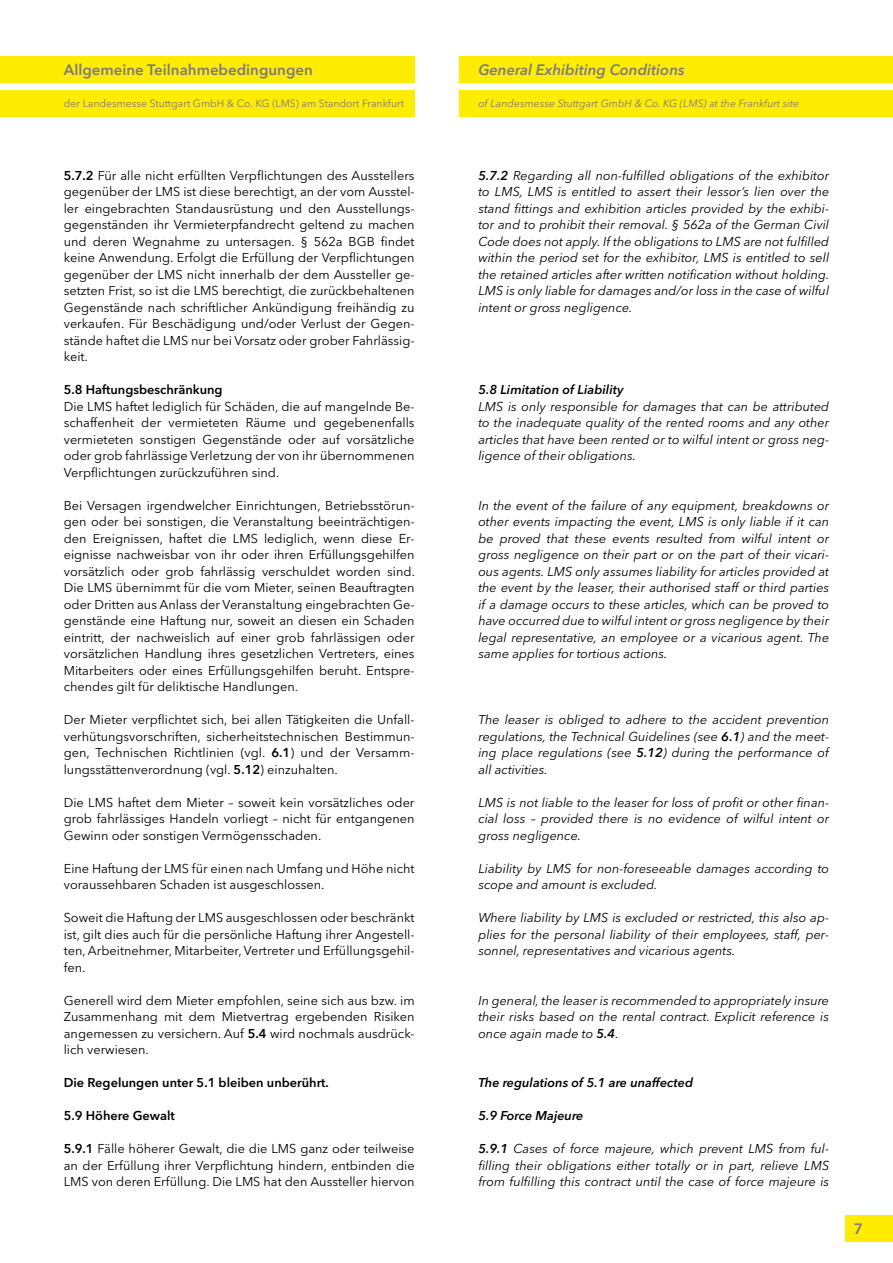
<style>
.page{position:relative;width:893px;height:1263px;background:#fff}
.page>*{position:absolute;margin:0;border:0;box-sizing:border-box;transform-origin:0 0}
.t1{font:600 15px "Avenir Next LT Pro";color:#7c7b7b}
.t2{font:italic 600 15px "Avenir Next LT Pro";color:#7c7b7b}
.t3{font:12.75px/16.5px "Avenir Next LT Pro";color:#000;text-align:justify}
.t4{font:italic 12.75px/16.5px "Avenir Next LT Pro";color:#000;text-align:justify}
.t5{font:600 12.75px "Avenir Next LT Pro";color:#000}
.t6{font:italic 600 12.75px "Avenir Next LT Pro";color:#000}
.t7{font:10.5px "Avenir Next LT Pro";color:#7c7b7b}
.t8{font:italic 10.5px "Avenir Next LT Pro";color:#7c7b7b}
.s1{font-weight:600}
</style>
<div class="page">
<div style="left:0;top:56px;width:415px;height:27px;background:#ffec03"></div>
<div style="left:459px;top:56px;width:434px;height:27px;background:#ffec03"></div>
<div style="left:0;top:90px;width:415px;height:27px;background:#ffec03"></div>
<div style="left:459px;top:90px;width:434px;height:27px;background:#ffec03"></div>
<div style="left:845px;top:1215px;width:48px;height:27px;background:#ffec03"></div>
<p class="t1" style="left:64px;top:61px;width:251px">Allgemeine Teilnahmebedingungen</p>
<p class="t7" style="left:64px;top:97px;width:342px">der Landesmesse Stuttgart GmbH &amp; Co. KG (LMS) am Standort Frankfurt</p>
<p class="t3" style="left:64px;top:167px;width:352px"><span class="s1">5.7.2</span> Für alle nicht erfüllten Verpflichtungen des Ausstellers gegenüber der LMS ist diese berechtigt, an der vom Ausstel&shy;ler eingebrachten Standausrüstung und den Ausstellungs&shy;gegenständen ihr Vermieterpfandrecht geltend zu machen und deren Wegnahme zu untersagen. § 562a BGB findet keine Anwendung. Erfolgt die Erfüllung der Verpflichtungen gegenüber der LMS nicht innerhalb der dem Aussteller ge&shy;setzten Frist, so ist die LMS berechtigt, die zurückbehaltenen Gegenstände nach schriftlicher Ankündigung freihändig zu verkaufen. Für Beschädigung und/oder Verlust der Gegen&shy;stände haftet die LMS nur bei Vorsatz oder grober Fahrlässig&shy;keit.</p>
<p class="t5" style="left:64px;top:382px;width:160px">5.8 Haftungsbeschränkung</p>
<p class="t3" style="left:64px;top:398px;width:352px">Die LMS haftet lediglich für Schäden, die auf mangelnde Be&shy;schaffenheit der vermieteten Räume und gegebenenfalls vermieteten sonstigen Gegenstände oder auf vorsätzliche oder grob fahrlässige Verletzung der von ihr übernommenen Verpflichtungen zurückzuführen sind.</p>
<p class="t3" style="left:64px;top:497px;width:353px">Bei Versagen irgendwelcher Einrichtungen, Betriebsstörun&shy;gen oder bei sonstigen, die Veranstaltung beeinträchtigen&shy;den Ereignissen, haftet die LMS lediglich, wenn diese Er&shy;eignisse nachweisbar von ihr oder ihren Erfüllungsgehilfen vorsätzlich oder grob fahrlässig verschuldet worden sind.<br>Die LMS übernimmt für die vom Mieter, seinen Beauftragten oder Dritten aus Anlass der Veranstaltung eingebrachten Ge&shy;genstände eine Haftung nur, soweit an diesen ein Schaden eintritt, der nachweislich auf einer grob fahrlässigen oder vorsätzlichen Handlung ihres gesetzlichen Vertreters, eines Mitarbeiters oder eines Erfüllungsgehilfen beruht. Entspre&shy;chendes gilt für deliktische Handlungen.</p>
<p class="t3" style="left:64px;top:711px;width:352px">Der Mieter verpflichtet sich, bei allen Tätigkeiten die Unfall&shy;verhütungsvorschriften, sicherheitstechnischen Bestimmun&shy;gen, Technischen Richtlinien (vgl. <span class="s1">6.1</span>) und der Versamm&shy;lungsstättenverordnung (vgl. <span class="s1">5.12</span>) einzuhalten.</p>
<p class="t3" style="left:64px;top:794px;width:352px">Die LMS haftet dem Mieter – soweit kein vorsätzliches oder grob fahrlässiges Handeln vorliegt – nicht für entgangenen Gewinn oder sonstigen Vermögensschaden.</p>
<p class="t3" style="left:64px;top:860px;width:352px">Eine Haftung der LMS für einen nach Umfang und Höhe nicht voraussehbaren Schaden ist ausgeschlossen.</p>
<p class="t3" style="left:64px;top:909px;width:352px">Soweit die Haftung der LMS ausgeschlossen oder beschränkt ist, gilt dies auch für die persönliche Haftung ihrer Angestell&shy;ten, Arbeitnehmer, Mitarbeiter, Vertreter und Erfüllungsgehil&shy;fen.</p>
<p class="t3" style="left:64px;top:992px;width:352px">Generell wird dem Mieter empfohlen, seine sich aus bzw. im Zusammenhang mit dem Mietvertrag ergebenden Risiken angemessen zu versichern. Auf <span class="s1">5.4</span> wird nochmals ausdrück&shy;lich verwiesen.</p>
<p class="t5" style="left:64px;top:1075px;width:267px">Die Regelungen unter 5.1 bleiben unberührt.</p>
<p class="t5" style="left:64px;top:1108px;width:113px">5.9 Höhere Gewalt</p>
<p class="t3" style="left:64px;top:1140px;width:352px"><span class="s1">5.9.1</span> Fälle höherer Gewalt, die die LMS ganz oder teilweise an der Erfüllung ihrer Verpflichtung hindern, entbinden die LMS von deren Erfüllung. Die LMS hat den Aussteller hiervon</p>
<p class="t2" style="left:478px;top:61px;width:208px">General Exhibiting Conditions</p>
<p class="t8" style="left:478px;top:97px;width:322px">of Landesmesse Stuttgart GmbH &amp; Co. KG (LMS) at the Frankfurt site</p>
<p class="t4" style="left:478px;top:167px;width:353px"><span class="s1">5.7.2</span> Regarding all non-fulfilled obligations of the exhibitor to LMS, LMS is entitled to assert their lessor’s lien over the stand fittings and exhibition articles provided by the exhibi&shy;tor and to prohibit their removal. § 562a of the German Civil Code does not apply. If the obligations to LMS are not fulfilled within the period set for the exhibitor, LMS is entitled to sell the retained articles after written notification without holding.<br>LMS is only liable for damages and/or loss in the case of wilful intent or gross negligence.</p>
<p class="t6" style="left:478px;top:382px;width:147px">5.8 Limitation of Liability</p>
<p class="t4" style="left:478px;top:398px;width:352px">LMS is only responsible for damages that can be attributed to the inadequate quality of the rented rooms and any other articles that have been rented or to wilful intent or gross neg&shy;ligence of their obligations.</p>
<p class="t4" style="left:478px;top:497px;width:352px">In the event of the failure of any equipment, breakdowns or other events impacting the event, LMS is only liable if it can be proved that these events resulted from wilful intent or gross negligence on their part or on the part of their vicari&shy;ous agents. LMS only assumes liability for articles provided at the event by the leaser, their authorised staff or third parties if a damage occurs to these articles, which can be proved to have occurred due to wilful intent or gross negligence by their legal representative, an employee or a vicarious agent. The same applies for tortious actions.</p>
<p class="t4" style="left:478px;top:712px;width:352px">The leaser is obliged to adhere to the accident prevention regulations, the Technical Guidelines (see <span class="s1">6.1</span>) and the meet&shy;ing place regulations (see <span class="s1">5.12</span>) during the performance of all activities.</p>
<p class="t4" style="left:478px;top:794px;width:352px">LMS is not liable to the leaser for loss of profit or other finan&shy;cial loss – provided there is no evidence of wilful intent or gross negligence.</p>
<p class="t4" style="left:478px;top:860px;width:352px">Liability by LMS for non-foreseeable damages according to scope and amount is excluded.</p>
<p class="t4" style="left:478px;top:910px;width:352px">Where liability by LMS is excluded or restricted, this also ap&shy;plies for the personal liability of their employees, staff, per&shy;sonnel, representatives and vicarious agents.</p>
<p class="t4" style="left:478px;top:992px;width:352px">In general, the leaser is recommended to appropriately insure their risks based on the rental contract. Explicit reference is once again made to <span class="s1">5.4</span>.</p>
<p class="t6" style="left:478px;top:1075px;width:216px">The regulations of 5.1 are unaffected</p>
<p class="t6" style="left:478px;top:1108px;width:107px">5.9 Force Majeure</p>
<p class="t4" style="left:478px;top:1140px;width:352px"><span class="s1">5.9.1</span> Cases of force majeure, which prevent LMS from ful&shy;filling their obligations either totally or in part, relieve LMS from fulfilling this contract until the case of force majeure is</p>
<p class="t1" style="left:854px;top:1219px;width:11px">7</p>
</div>
